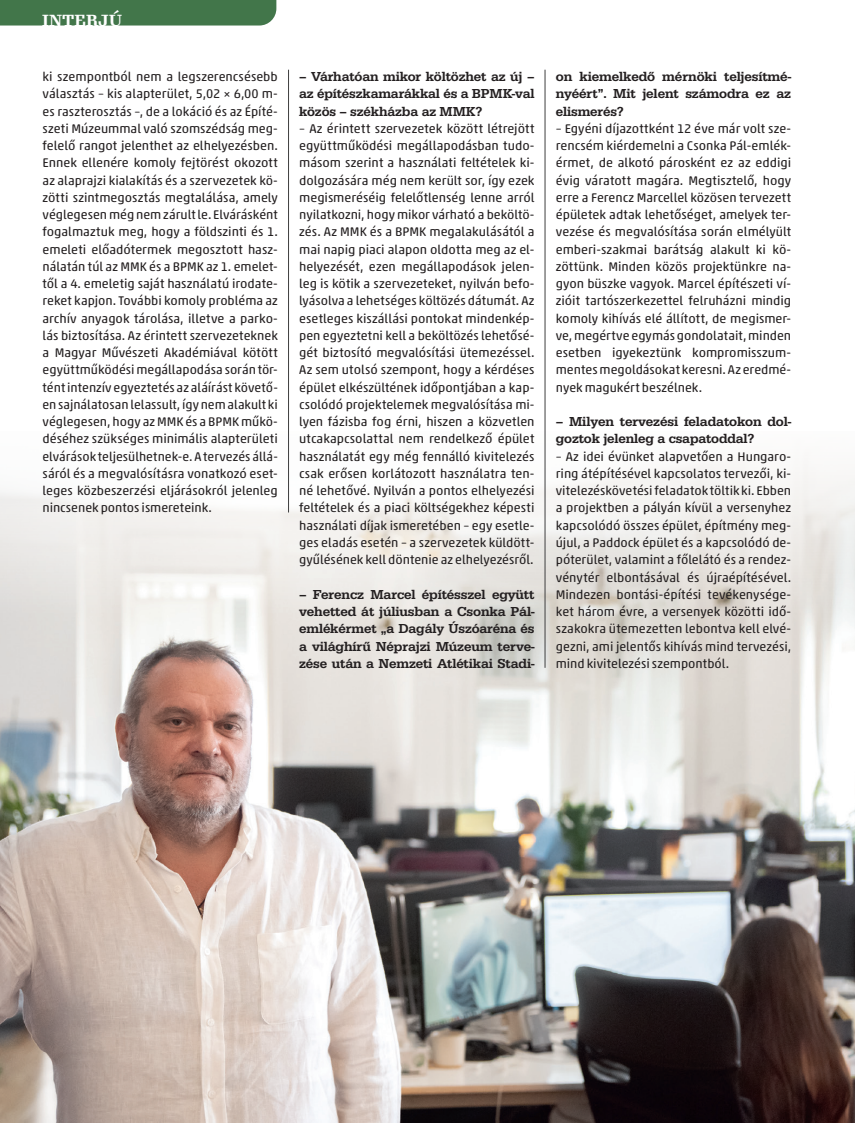
<style>
.page{position:relative;width:855px;height:1123px;background:#fff}
.page>*{position:absolute;margin:0;border:0;box-sizing:border-box;transform-origin:0 0}
.t1{font:700 15.75px "Gimlet Text";letter-spacing:-.015em;color:#fff}
.interjú_kérdés{font:700 13.5px/17.2px "Serifa Reg";letter-spacing:-.01em;color:#231f20;text-align:justify}
.Alapszöveg_tompa{font:12.75px/17.2px "Akko Rounded Pro";color:#231f20;text-align:justify}
</style>
<div class="page">
<div style="left:0;top:0;width:276px;height:26px;background:#42764a"></div>
<img style="left:0;top:432px;width:855px;height:691px">
<hr style="left:545px;top:70px;width:1px;height:598px;background:#3e3e3f">
<hr style="left:288px;top:70px;width:1px;height:442px;background:#3e3e3f">
<p class="t1" style="left:42px;top:9px;width:82px">INTERJÚ</p>
<p class="Alapszöveg_tompa" style="left:43px;top:68px;width:237px">ki szempontból nem a legszerencsésebb választás – kis alapterület, 5,02 × 6,00 m&shy;es raszterosztás –, de a lokáció és az Építé&shy;szeti Múzeummal való szomszédság meg&shy;felelő rangot jelenthet az elhelyezésben.<br>Ennek ellenére komoly fejtörést okozott az alaprajzi kialakítás és a szervezetek kö&shy;zötti szintmegosztás megtalálása, amely véglegesen még nem zárult le. Elvárásként fogalmaztuk meg, hogy a földszinti és 1. emeleti előadótermek megosztott hasz&shy;nálatán túl az MMK és a BPMK az 1. emelet&shy;től a 4. emeletig saját használatú irodate&shy;reket kapjon. További komoly probléma az archív anyagok tárolása, illetve a parko&shy;lás biztosítása. Az érintett szervezeteknek a Magyar Művészeti Akadémiával kötött együttműködési megállapodása során tör&shy;tént intenzív egyeztetés az aláírást követő&shy;en sajnálatosan lelassult, így nem alakult ki véglegesen, hogy az MMK és a BPMK műkö&shy;déséhez szükséges minimális alapterületi elvárások teljesülhetnek-e. A tervezés állá&shy;sáról és a megvalósításra vonatkozó eset&shy;leges közbeszerzési eljárásokról jelenleg nincsenek pontos ismereteink.</p>
<p class="interjú_kérdés" style="left:299px;top:68px;width:237px">– Várhatóan mikor költözhet az új – az építészkamarákkal és a BPMK-val közös – székházba az MMK?</p>
<p class="Alapszöveg_tompa" style="left:299px;top:120px;width:237px">– Az érintett szervezetek között létrejött együttműködési megállapodásban tudo&shy;másom szerint a használati feltételek ki&shy;dolgozására még nem került sor, így ezek megismeréséig felelőtlenség lenne arról nyilatkozni, hogy mikor várható a beköltö&shy;zés. Az MMK és a BPMK megalakulásától a mai napig piaci alapon oldotta meg az el&shy;helyezését, ezen megállapodások jelen&shy;leg is kötik a szervezeteket, nyilván befo&shy;lyásolva a lehetséges költözés dátumát. Az esetleges kiszállási pontokat mindenkép&shy;pen egyeztetni kell a beköltözés lehetősé&shy;gét biztosító megvalósítási ütemezéssel.<br>Az sem utolsó szempont, hogy a kérdéses épület elkészültének időpontjában a kap&shy;csolódó projektelemek megvalósítása mi&shy;lyen fázisba fog érni, hiszen a közvetlen utcakapcsolattal nem rendelkező épület használatát egy még fennálló kivitelezés csak erősen korlátozott használatra ten&shy;né lehetővé. Nyilván a pontos elhelyezési feltételek és a piaci költségekhez képesti használati díjak ismeretében – egy esetle&shy;ges eladás esetén – a szervezetek küldött&shy;gyűlésének kell döntenie az elhelyezésről.</p>
<p class="interjú_kérdés" style="left:299px;top:585px;width:237px">– Ferencz Marcel építésszel együtt vehetted át júliusban a Csonka Pál&shy;emlékérmet „a Dagály Úszóaréna és a világhírű Néprajzi Múzeum terve&shy;zése után a Nemzeti Atlétikai Stadi-</p>
<p class="interjú_kérdés" style="left:556px;top:68px;width:237px">on kiemelkedő mérnöki teljesítmé&shy;nyéért”. Mit jelent számodra ez az elismerés?</p>
<p class="Alapszöveg_tompa" style="left:556px;top:120px;width:237px">– Egyéni díjazottként 12 éve már volt sze&shy;rencsém kiérdemelni a Csonka Pál-emlék&shy;érmet, de alkotó párosként ez az eddigi évig váratott magára. Megtisztelő, hogy erre a Ferencz Marcellel közösen tervezett épületek adtak lehetőséget, amelyek ter&shy;vezése és megvalósítása során elmélyült emberi-szakmai barátság alakult ki kö&shy;zöttünk. Minden közös projektünkre na&shy;gyon büszke vagyok. Marcel építészeti ví&shy;zióit tartószerkezettel felruházni mindig komoly kihívás elé állított, de megismer&shy;ve, megértve egymás gondolatait, minden esetben igyekeztünk kompromisszum&shy;mentes megoldásokat keresni. Az eredmé&shy;nyek magukért beszélnek.</p>
<p class="interjú_kérdés" style="left:556px;top:413px;width:237px">– Milyen tervezési feladatokon dol&shy;goztok jelenleg a csapatoddal?</p>
<p class="Alapszöveg_tompa" style="left:556px;top:447px;width:237px">– Az idei évünket alapvetően a Hungaro&shy;ring átépítésével kapcsolatos tervezői, ki&shy;vitelezéskövetési feladatok töltik ki. Ebben a projektben a pályán kívül a versenyhez kapcsolódó összes épület, építmény meg&shy;újul, a Paddock épület és a kapcsolódó de&shy;póterület, valamint a főlelátó és a rendez&shy;vénytér elbontásával és újraépítésével.<br>Mindezen bontási-építési tevékenysége&shy;ket három évre, a versenyek közötti idő&shy;szakokra ütemezetten lebontva kell elvé&shy;gezni, ami jelentős kihívás mind tervezési, mind kivitelezési szempontból.</p>
</div>
